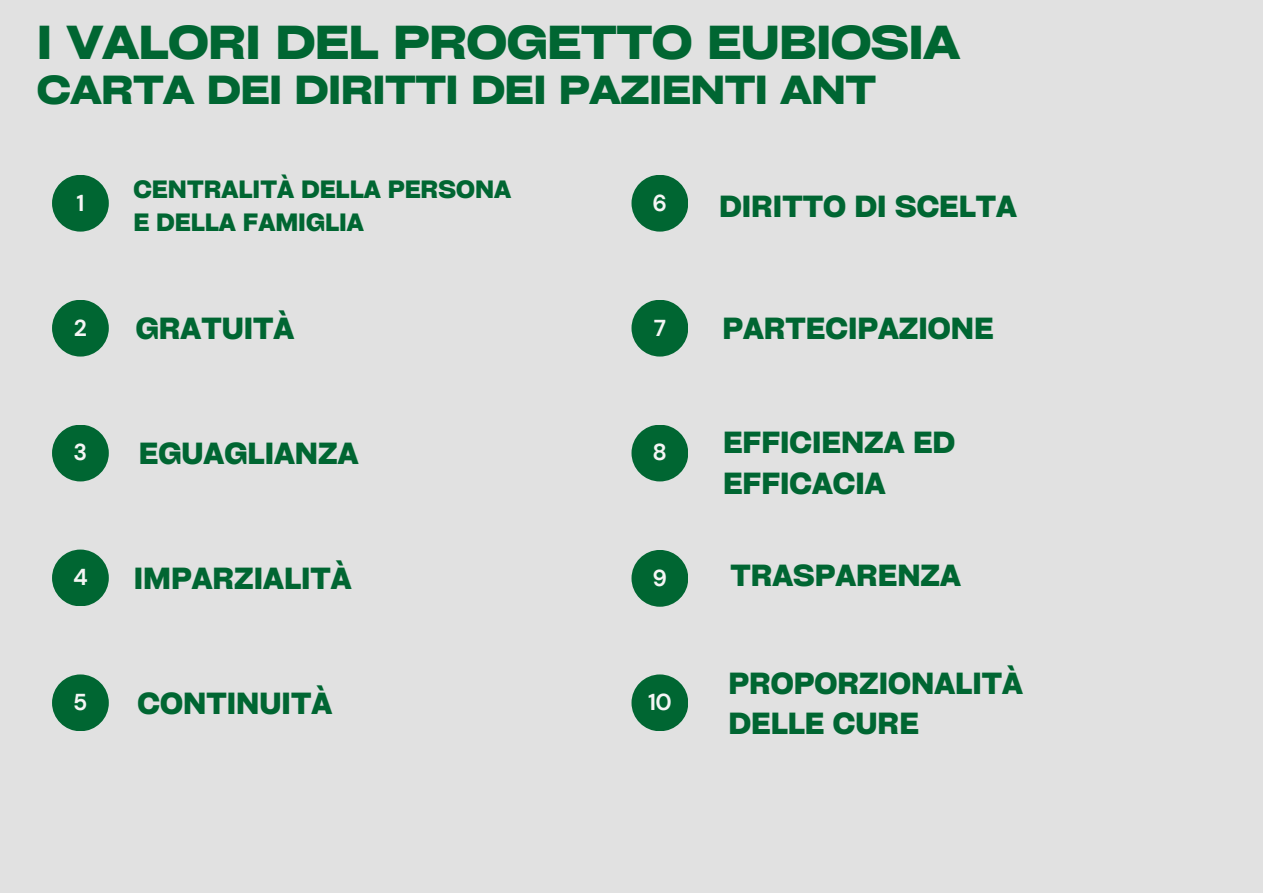
<style>
.page{position:relative;width:1263px;height:893px;background:#e1e1e1}
.page>*{position:absolute;margin:0;border:0;box-sizing:border-box;transform-origin:0 0}
.t1{font:700 expanded 45.6px "Cy Grotesk";letter-spacing:-.015em;color:#006632}
.t2{font:700 expanded 38.85px "Cy Grotesk";letter-spacing:-.015em;color:#006632}
.t3{font:700 29.25px/40.5px "Cy Grotesk Key";color:#006632}
.t4{font:700 24px/33.2px "Cy Grotesk Key";color:#006632}
.t5{font:700 23.02px "DM Sans";color:#f5f5f5}
</style>
<div class="page">
<div style="left:52px;top:175px;width:57px;height:57px;background:#006632;border-radius:50%"></div>
<div style="left:52px;top:300px;width:57px;height:56px;background:#006632;border-radius:50%"></div>
<div style="left:52px;top:425px;width:57px;height:56px;background:#006632;border-radius:50%"></div>
<div style="left:52px;top:549px;width:57px;height:57px;background:#006632;border-radius:50%"></div>
<div style="left:52px;top:674px;width:57px;height:57px;background:#006632;border-radius:50%"></div>
<div style="left:631px;top:175px;width:57px;height:57px;background:#006632;border-radius:50%"></div>
<div style="left:631px;top:300px;width:57px;height:56px;background:#006632;border-radius:50%"></div>
<div style="left:631px;top:425px;width:57px;height:56px;background:#006632;border-radius:50%"></div>
<div style="left:631px;top:550px;width:57px;height:57px;background:#006632;border-radius:50%"></div>
<div style="left:631px;top:674px;width:57px;height:57px;background:#006632;border-radius:50%"></div>
<h1 class="t1" style="left:37px;top:13px;width:924px">I VALORI DEL PROGETTO EUBIOSIA</h1>
<h1 class="t2" style="left:37px;top:65px;width:841px">CARTA DEI DIRITTI DEI PAZIENTI ANT</h1>
<p class="t5" style="left:76px;top:188px;width:9px">1</p>
<p class="t4" style="left:133px;top:172px;width:379px">CENTRALITÀ DELLA PERSONA<br>E DELLA FAMIGLIA</p>
<p class="t5" style="left:653px;top:188px;width:16px">6</p>
<h2 class="t3" style="left:719px;top:185px;width:299px">DIRITTO DI SCELTA</h2>
<p class="t5" style="left:74px;top:313px;width:15px">2</p>
<h2 class="t3" style="left:136px;top:307px;width:160px">GRATUITÀ</h2>
<h2 class="t5" style="left:654px;top:313px;width:14px">7</h2>
<p class="t3" style="left:722px;top:307px;width:272px">PARTECIPAZIONE</p>
<h2 class="t5" style="left:74px;top:437px;width:15px">3</h2>
<p class="t3" style="left:139px;top:432px;width:221px">EGUAGLIANZA</p>
<p class="t5" style="left:653px;top:437px;width:16px">8</p>
<h2 class="t3" style="left:723px;top:421px;width:233px">EFFICIENZA ED<br>EFFICACIA</h2>
<p class="t5" style="left:73px;top:562px;width:16px">4</p>
<h2 class="t3" style="left:134px;top:557px;width:219px">IMPARZIALITÀ</h2>
<h2 class="t5" style="left:653px;top:563px;width:16px">9</h2>
<p class="t3" style="left:730px;top:553px;width:232px">TRASPARENZA</p>
<h2 class="t5" style="left:73px;top:687px;width:16px">5</h2>
<p class="t3" style="left:137px;top:682px;width:196px">CONTINUITÀ</p>
<p class="t5" style="left:648px;top:687px;width:25px">10</p>
<h2 class="t3" style="left:729px;top:662px;width:296px">PROPORZIONALITÀ<br>DELLE CURE</h2>
</div>
